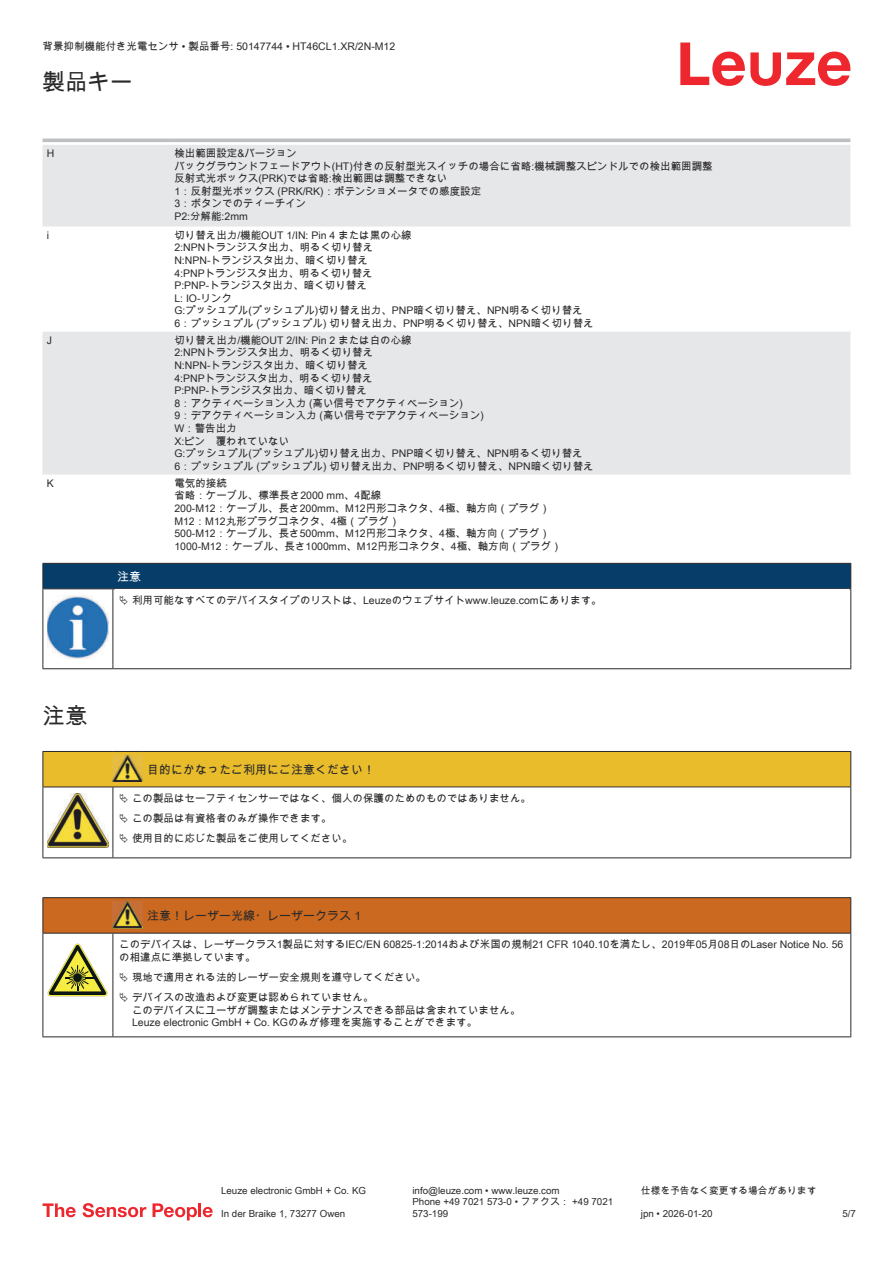
<style>
.page{position:relative;width:893px;height:1263px;background:#fff}
.page>*{position:absolute;margin:0;border:0;box-sizing:border-box;transform-origin:0 0}
.t1{font:22.5px "Arial Unicode MS";color:#2b292a}
.t2{font:12px "Arial Unicode MS";color:#2b292a}
.t3{font:12px "Arial Unicode MS";color:#fff}
.t4{font:10.5px/12.6px "Arial Unicode MS";color:#2b292a}
.t5{font:9.75px/11.7px "Arial Unicode MS";color:#2b292a}
</style>
<div class="page">
<svg style="left:680px;top:43px;width:170px;height:43px"></svg>
<svg style="left:43px;top:145px;width:807px;height:329px;fill:#e6e7e9"></svg>
<hr style="left:43px;top:139px;width:127px;height:3px;background:#bdbfc1">
<hr style="left:170px;top:139px;width:680px;height:3px;background:#bdbfc1">
<svg style="left:43px;top:1203px;width:33px;height:14px"></svg>
<svg style="left:83px;top:1203px;width:63px;height:14px"></svg>
<svg style="left:153px;top:1203px;width:44px;height:17px"></svg>
<hr style="left:198px;top:1203px;width:3px;height:14px;background:#ed272d">
<svg style="left:203px;top:1207px;width:10px;height:10px"></svg>
<div style="left:43px;top:563px;width:808px;height:26px;background:#063d69"></div>
<hr style="left:113px;top:588px;width:738px;height:1px;background:#2b292a">
<hr style="left:43px;top:589px;width:1px;height:75px;background:#2b292a">
<hr style="left:113px;top:589px;width:1px;height:75px;background:#2b292a">
<hr style="left:850px;top:589px;width:1px;height:75px;background:#2b292a">
<hr style="left:43px;top:668px;width:70px;height:1px;background:#2b292a">
<hr style="left:113px;top:668px;width:738px;height:1px;background:#2b292a">
<img style="left:47px;top:595px;width:61px;height:63px">
<hr style="left:43px;top:857px;width:70px;height:1px;background:#2b292a">
<hr style="left:113px;top:857px;width:30px;height:1px;background:#2b292a">
<hr style="left:143px;top:857px;width:708px;height:1px;background:#2b292a">
<div style="left:44px;top:898px;width:806px;height:35px;background:#ca691f"></div>
<hr style="left:43px;top:897px;width:70px;height:1px;background:#2b292a">
<hr style="left:43px;top:898px;width:1px;height:35px;background:#2b292a">
<hr style="left:43px;top:933px;width:70px;height:1px;background:#2b292a">
<hr style="left:113px;top:897px;width:30px;height:1px;background:#2b292a">
<hr style="left:113px;top:933px;width:30px;height:1px;background:#2b292a">
<hr style="left:143px;top:897px;width:708px;height:1px;background:#2b292a">
<hr style="left:850px;top:898px;width:1px;height:35px;background:#2b292a">
<hr style="left:143px;top:933px;width:708px;height:1px;background:#2b292a">
<hr style="left:43px;top:933px;width:1px;height:99px;background:#2b292a">
<hr style="left:113px;top:933px;width:1px;height:99px;background:#2b292a">
<hr style="left:850px;top:933px;width:1px;height:99px;background:#2b292a">
<hr style="left:43px;top:1036px;width:70px;height:1px;background:#2b292a">
<hr style="left:113px;top:1036px;width:30px;height:1px;background:#2b292a">
<hr style="left:143px;top:1036px;width:708px;height:1px;background:#2b292a">
<img style="left:113px;top:902px;width:30px;height:26px">
<svg style="left:47px;top:944px;width:60px;height:52px"></svg>
<svg style="left:43px;top:751px;width:808px;height:106px"></svg>
<p class="t4" style="left:43px;top:40px;width:354px">背景抑制機能付き光電センサ • 製品番号: 50147744 • HT46CL1.XR/2N-M12</p>
<h1 class="t1" style="left:43px;top:66px;width:91px">製品キー</h1>
<p class="t4" style="left:47px;top:148px;width:9px">H</p>
<p class="t4" style="left:174px;top:147px;width:540px">検出範囲設定&amp;バージョン<br>バックグラウンドフェードアウト(HT)付きの反射型光スイッチの場合に省略:機械調整スピンドルでの検出範囲調整反射式光ボックス(PRK)では省略:検出範囲は調整できない<br>1：反射型光ボックス (PRK/RK)：ポテンショメータでの感度設定<br>3：ボタンでのティーチイン<br>P2:分解能:2mm</p>
<p class="t4" style="left:47px;top:228px;width:4px">i</p>
<p class="t4" style="left:174px;top:228px;width:421px">切り替え出力/機能OUT 1/IN: Pin 4 または黒の心線<br>2:NPNトランジスタ出力、明るく切り替え<br>N:NPN-トランジスタ出力、暗く切り替え<br>4:PNPトランジスタ出力、明るく切り替え<br>P:PNP-トランジスタ出力、暗く切り替え<br>L: IO-リンク<br>G:プッシュプル(プッシュプル)切り替え出力、PNP暗く切り替え、NPN明るく切り替え<br>6：プッシュプル (プッシュプル) 切り替え出力、PNP明るく切り替え、NPN暗く切り替え</p>
<p class="t4" style="left:47px;top:334px;width:7px">J</p>
<p class="t4" style="left:174px;top:334px;width:421px">切り替え出力/機能OUT 2/IN: Pin 2 または白の心線<br>2:NPNトランジスタ出力、明るく切り替え<br>N:NPN-トランジスタ出力、暗く切り替え<br>4:PNPトランジスタ出力、明るく切り替え<br>P:PNP-トランジスタ出力、暗く切り替え<br>8：アクティベーション入力 (高い信号でアクティベーション)<br>9：デアクティベーション入力 (高い信号でデアクティベーション)<br>W：警告出力<br>X:ピン　覆われていない<br>G:プッシュプル(プッシュプル)切り替え出力、PNP暗く切り替え、NPN明るく切り替え<br>6：プッシュプル (プッシュプル) 切り替え出力、PNP明るく切り替え、NPN暗く切り替え</p>
<p class="t4" style="left:47px;top:476px;width:9px">K</p>
<p class="t4" style="left:174px;top:476px;width:389px">電気的接続<br>省略：ケーブル、標準長さ2000 mm、4配線<br>200-M12：ケーブル、長さ200mm、M12円形コネクタ、4極、軸方向（プラグ）M12：M12丸形プラグコネクタ、4極（プラグ）<br>500-M12：ケーブル、長さ500mm、M12円形コネクタ、4極、軸方向（プラグ）1000-M12：ケーブル、長さ1000mm、M12円形コネクタ、4極、軸方向（プラグ）</p>
<p class="t3" style="left:117px;top:568px;width:25px">注意</p>
<p class="t4" style="left:132px;top:593px;width:471px">利用可能なすべてのデバイスタイプのリストは、Leuzeのウェブサイトwww.leuze.comにあります。</p>
<h1 class="t1" style="left:43px;top:699px;width:46px">注意</h1>
<p class="t2" style="left:147px;top:761px;width:229px">目的にかなったご利用にご注意ください！</p>
<p class="t4" style="left:132px;top:788px;width:400px;line-height:20.2px">この製品はセーフティセンサーではなく、個人の保護のためのものではありません。この製品は有資格者のみが操作できます。<br>使用目的に応じた製品をご使用してください。</p>
<p class="t2" style="left:147px;top:907px;width:216px">注意！レーザー光線・レーザークラス 1</p>
<p class="t4" style="left:119px;top:938px;width:726px">このデバイスは、レーザークラス1製品に対するIEC/EN 60825-1:2014および米国の規制21 CFR 1040.10を満たし、2019年05月08日のLaser Notice No. 56の相違点に準拠しています。</p>
<p class="t4" style="left:132px;top:967px;width:295px;line-height:20.2px">現地で適用される法的レーザー安全規則を遵守してください。デバイスの改造および変更は認められていません。</p>
<p class="t4" style="left:132px;top:1003px;width:390px">このデバイスにユーザが調整またはメンテナンスできる部品は含まれていません。<br>Leuze electronic GmbH + Co. KGのみが修理を実施することができます。</p>
<p class="t5" style="left:221px;top:1184px;width:146px">Leuze electronic GmbH + Co. KG</p>
<p class="t5" style="left:412px;top:1184px;width:149px">info@leuze.com • www.leuze.com</p>
<p class="t5" style="left:641px;top:1184px;width:177px">仕様を予告なく変更する場合があります</p>
<p class="t5" style="left:221px;top:1207px;width:126px">In der Braike 1, 73277 Owen</p>
<p class="t5" style="left:412px;top:1196px;width:202px">Phone +49 7021 573-0 • ファクス： +49 7021<br>573-199</p>
<p class="t5" style="left:641px;top:1207px;width:73px">jpn • 2026-01-20</p>
<p class="t5" style="left:842px;top:1207px;width:15px">5/7</p>
</div>
